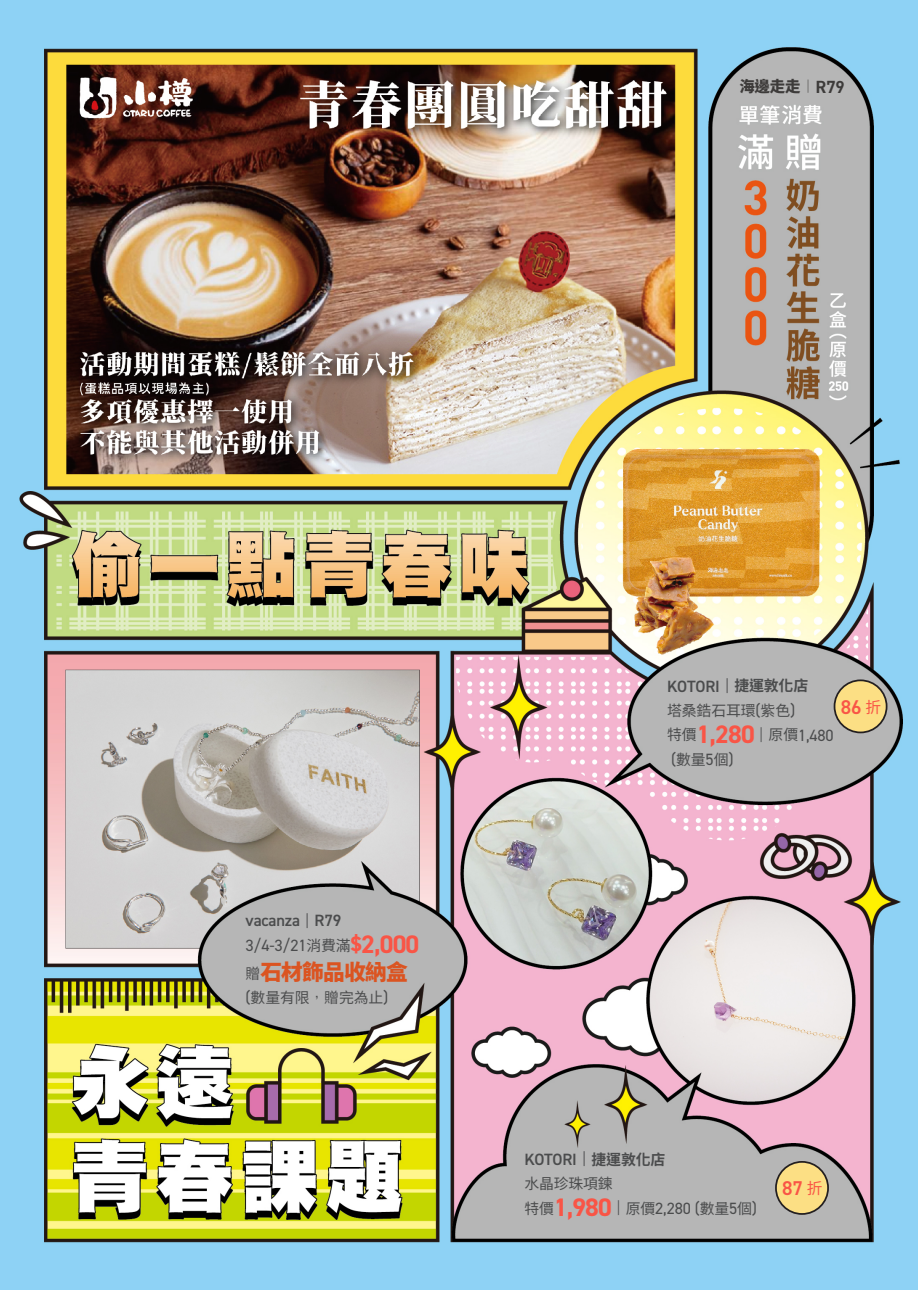
<style>
.page{position:relative;width:918px;height:1290px;background:#fff}
.page>*{position:absolute;margin:0;border:0;box-sizing:border-box;transform-origin:0 0}
.品名_內文{font:700 25.38px "DIN2014";color:#f95546}
.品名_內文-2{font:900 21.7px "Noto Sans Hant";letter-spacing:-.035em;color:#db5421}
.t1{font:600 19.95px "DIN2014";color:#f95546}
.品名_內文-3{font:16.45px "DIN2014";color:#4b4c4d}
.品名_內文-4{font:600 16.45px "DIN2014";letter-spacing:-.01em;color:#4b4c4d}
.品名_內文-5{font:900 15.4px "Noto Sans Hant";color:#3d3b3a}
.品名_內文-6{font:14.88px "Noto Sans Hant";letter-spacing:-.01em;color:#4b4c4d}
.s1{font-family:"Adobe Ming Std";font-weight:300}
.s2{font-family:"DIN Bold";font-weight:400;font-size:16.97px}
.s3{font-family:"DF Hei Std W5";font-weight:400;font-size:14.88px}
.s4{font-family:"Noto Sans Hant";font-size:14.88px}
.s5{font-weight:700;font-size:20.82px;color:#f95546}
.s6{font-weight:700;font-size:25.38px;color:#f95546}
.s7{font-weight:400;font-size:14.88px;color:#4b4c4d}
.s8{font-family:"DIN2014";font-size:16.45px}
.s9{font-family:"DF Hei Std W3"}
.s10{font-family:"Noto Sans Hant";font-weight:700;font-size:14.88px}
.s11{font-family:"Noto Sans Hant";font-weight:400;font-size:14.88px;color:#4b4c4d}
.s12{font-family:"DF Li Hei Std W3";font-weight:400;font-size:14.88px;color:#4b4c4d}
.s13{font-weight:400;font-size:16.45px;color:#4b4c4d}
.s14{font-family:"Noto Sans Hant";font-weight:400;font-size:15.75px}
.s15{font-family:"DF Li Hei Std W3";font-size:14.88px}
</style>
<div class="page">
<img style="left:0;top:0;width:918px;height:1290px">
<div style="left:834px;top:680px;width:52px;height:52px;background:#fcdf84;border-radius:50%"></div>
<div style="left:833px;top:679px;width:54px;height:54px;border:2px solid #231f20;border-radius:50%"></div>
<div style="left:776px;top:1162px;width:52px;height:52px;background:#fcdf84;border-radius:50%"></div>
<div style="left:775px;top:1161px;width:54px;height:54px;border:2px solid #231f20;border-radius:50%"></div>
<p class="品名_內文-5" style="left:739px;top:78px;width:107px">海邊走走<span class="s1">｜</span><span class="s2">R79</span></p>
<p class="品名_內文-4" style="left:246px;top:910px;width:97px">vacanza<span class="s3">｜</span>R79</p>
<p class="品名_內文-3" style="left:246px;top:935px;width:175px">3/4-3/21<span class="s4">消費滿</span><span class="s5">$</span><span class="s6">2,000</span></p>
<p class="品名_內文-2" style="left:246px;top:960px;width:164px"><span class="s7">贈</span>石材飾品收納盒</p>
<p class="品名_內文-6" style="left:246px;top:989px;width:144px"><span class="s8">(</span>數量有限<span class="s9">，</span>贈完為止<span class="s8">)</span></p>
<p class="品名_內文-4" style="left:667px;top:675px;width:143px">KOTORI<span class="s3">｜</span><span class="s10">捷運敦化店</span></p>
<p class="品名_內文-6" style="left:667px;top:702px;width:130px">塔桑鋯石耳環<span class="s8">(</span>紫色<span class="s8">)</span></p>
<p class="品名_內文" style="left:667px;top:717px;width:168px"><span class="s11">特價</span>1,280<span class="s12">｜</span><span class="s11">原價</span><span class="s13">1,480</span></p>
<p class="品名_內文-3" style="left:671px;top:749px;width:64px">(<span class="s4">數量</span>5<span class="s4">個</span>)</p>
<p class="t1" style="left:840px;top:693px;width:42px">86 <span class="s14">折</span></p>
<p class="品名_內文-4" style="left:524px;top:1148px;width:143px">KOTORI<span class="s3">｜</span><span class="s10">捷運敦化店</span></p>
<p class="品名_內文-6" style="left:524px;top:1175px;width:90px">水晶珍珠項鍊</p>
<p class="品名_內文-3" style="left:524px;top:1198px;width:234px"><span class="s4">特價</span><span class="s6">1,980</span><span class="s15">｜</span><span class="s4">原價</span>2,280 (<span class="s4">數量</span>5<span class="s4">個</span>)</p>
<p class="t1" style="left:782px;top:1175px;width:42px">87 <span class="s14">折</span></p>
</div>
